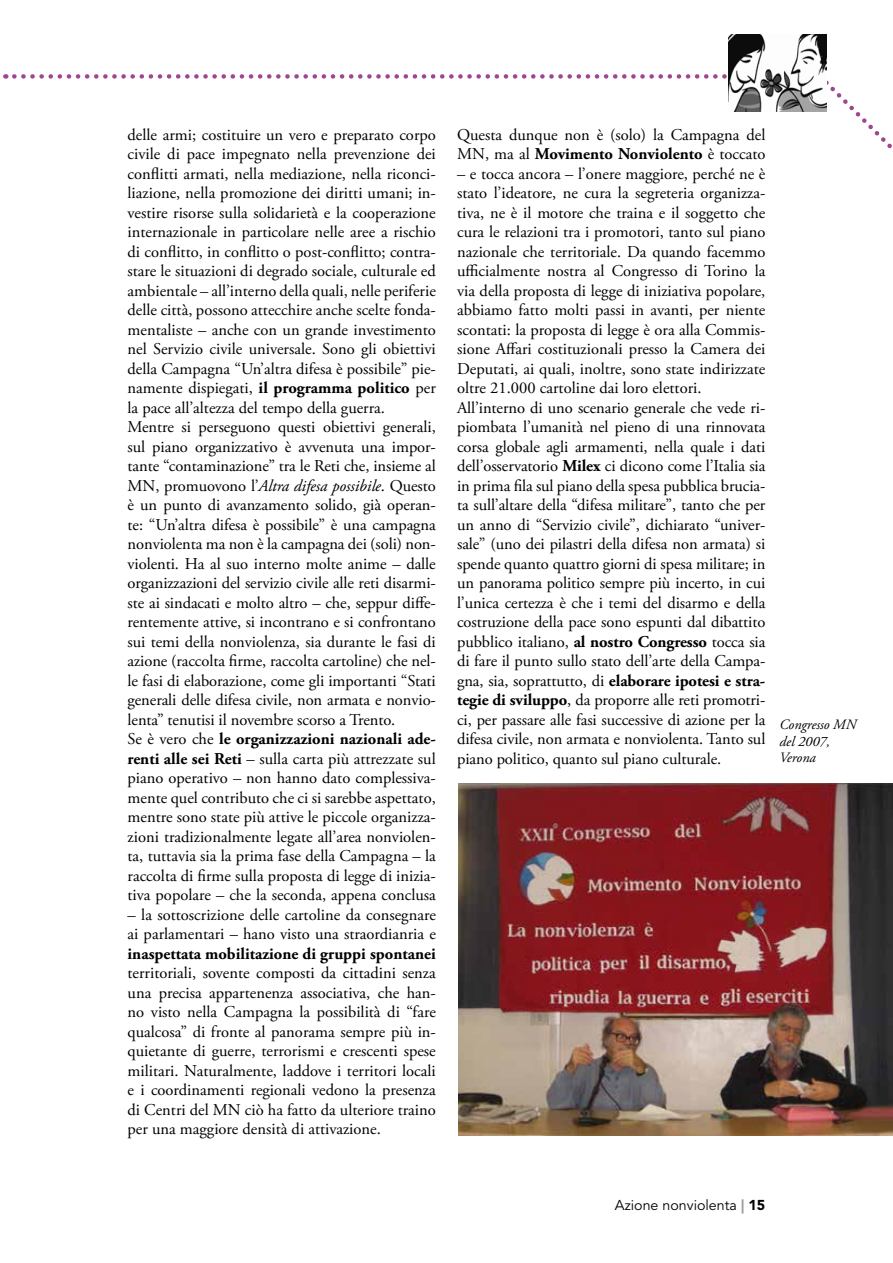
<style>
.page{position:relative;width:893px;height:1263px;background:#fff}
.page>*{position:absolute;margin:0;border:0;box-sizing:border-box;transform-origin:0 0}
.t1{font:16.5px/19.5px "Adobe Garamond Pro";color:#000}
.t2{font:700 16.5px "Adobe Garamond Pro";color:#000}
.t3{font:italic 14.25px/16.5px "Adobe Garamond Pro";color:#000}
.t4{font:14.25px "Avenir LT Std";color:#000}
.s1{font-weight:700}
.s2{font-style:italic}
.s3{font-weight:900;color:#9c9e9f}
.s4{font-weight:900}
</style>
<div class="page">
<svg style="left:14px;top:74px;width:878px;height:75px"></svg>
<img style="left:458px;top:784px;width:435px;height:351px">
<img style="left:728px;top:34px;width:99px;height:78px">
<p class="t1" style="left:128px;top:125px;width:310px">delle armi; costituire un vero e preparato corpo civile di pace impegnato nella prevenzione dei conflitti armati, nella mediazione, nella riconci&shy;liazione, nella promozione dei diritti umani; in&shy;vestire risorse sulla solidarietà e la cooperazione internazionale in particolare nelle aree a rischio di conflitto, in conflitto o post-conflitto; contra&shy;stare le situazioni di degrado sociale, culturale ed ambientale – all’interno della quali, nelle periferie delle città, possono attecchire anche scelte fonda&shy;mentaliste – anche con un grande investimento nel Servizio civile universale. Sono gli obiettivi della Campagna “Un’altra difesa è possibile” pie&shy;namente dispiegati, <span class="s1">il programma politico</span> per la pace all’altezza del tempo della guerra.<br>Mentre si perseguono questi obiettivi generali, sul piano organizzativo è avvenuta una impor&shy;tante “contaminazione” tra le Reti che, insieme al MN, promuovono l’<span class="s2">Altra difesa possibile</span>. Questo è un punto di avanzamento solido, già operan&shy;te: “Un’altra difesa è possibile” è una campagna nonviolenta ma non è la campagna dei (soli) non&shy;violenti. Ha al suo interno molte anime – dalle organizzazioni del servizio civile alle reti disarmi&shy;ste ai sindacati e molto altro – che, seppur diffe&shy;rentemente attive, si incontrano e si confrontano sui temi della nonviolenza, sia durante le fasi di azione (raccolta firme, raccolta cartoline) che nel&shy;le fasi di elaborazione, come gli importanti “Stati generali delle difesa civile, non armata e nonvio&shy;lenta” tenutisi il novembre scorso a Trento.<br>Se è vero che <span class="s1">le organizzazioni nazionali ade&shy;renti alle sei Reti</span> – sulla carta più attrezzate sul piano operativo – non hanno dato complessiva&shy;mente quel contributo che ci si sarebbe aspettato, mentre sono state più attive le piccole organizza&shy;zioni tradizionalmente legate all’area nonviolen&shy;ta, tuttavia sia la prima fase della Campagna – la raccolta di firme sulla proposta di legge di inizia&shy;tiva popolare – che la seconda, appena conclusa</p>
<p class="t1" style="left:128px;top:905px;width:310px">– la sottoscrizione delle cartoline da consegnare ai parlamentari – hano visto una straordianria e</p>
<p class="t2" style="left:128px;top:944px;width:310px">inaspettata mobilitazione di gruppi spontanei</p>
<p class="t1" style="left:128px;top:964px;width:310px;text-align:justify">territoriali, sovente composti da cittadini senza una precisa appartenenza associativa, che han&shy;no visto nella Campagna la possibilità di “fare qualcosa” di fronte al panorama sempre più in&shy;quietante di guerre, terrorismi e crescenti spese militari. Naturalmente, laddove i territori locali e i coordinamenti regionali vedono la presenza di Centri del MN ciò ha fatto da ulteriore traino per una maggiore densità di attivazione.</p>
<p class="t1" style="left:457px;top:125px;width:310px">Questa dunque non è (solo) la Campagna del<br>MN, ma al <span class="s1">Movimento Nonviolento</span> è toccato</p>
<p class="t1" style="left:457px;top:164px;width:310px">– e tocca ancora – l’onere maggiore, perché ne è stato l’ideatore, ne cura la segreteria organizza&shy;tiva, ne è il motore che traina e il soggetto che cura le relazioni tra i promotori, tanto sul piano nazionale che territoriale. Da quando facemmo ufficialmente nostra al Congresso di Torino la via della proposta di legge di iniziativa popolare, abbiamo fatto molti passi in avanti, per niente scontati: la proposta di legge è ora alla Commis&shy;sione Affari costituzionali presso la Camera dei Deputati, ai quali, inoltre, sono state indirizzate oltre 21.000 cartoline dai loro elettori.<br>All’interno di uno scenario generale che vede ri&shy;piombata l’umanità nel pieno di una rinnovata corsa globale agli armamenti, nella quale i dati dell’osservatorio <span class="s1">Milex</span> ci dicono come l’Italia sia in prima fila sul piano della spesa pubblica brucia&shy;ta sull’altare della “difesa militare”, tanto che per un anno di “Servizio civile”, dichiarato “univer&shy;sale” (uno dei pilastri della difesa non armata) si spende quanto quattro giorni di spesa militare; in un panorama politico sempre più incerto, in cui l’unica certezza è che i temi del disarmo e della costruzione della pace sono espunti dal dibattito pubblico italiano, <span class="s1">al nostro Congresso</span> tocca sia di fare il punto sullo stato dell’arte della Campa&shy;gna, sia, soprattutto, di <span class="s1">elaborare ipotesi e stra&shy;tegie di sviluppo</span>, da proporre alle reti promotri&shy;ci, per passare alle fasi successive di azione per la difesa civile, non armata e nonviolenta. Tanto sul piano politico, quanto sul piano culturale.</p>
<p class="t3" style="left:779px;top:717px;width:78px">Congresso MN del 2007,<br>Verona</p>
<p class="t4" style="left:615px;top:1197px;width:152px">Azione nonviolenta <span class="s3">|</span> <span class="s4">15</span></p>
</div>
